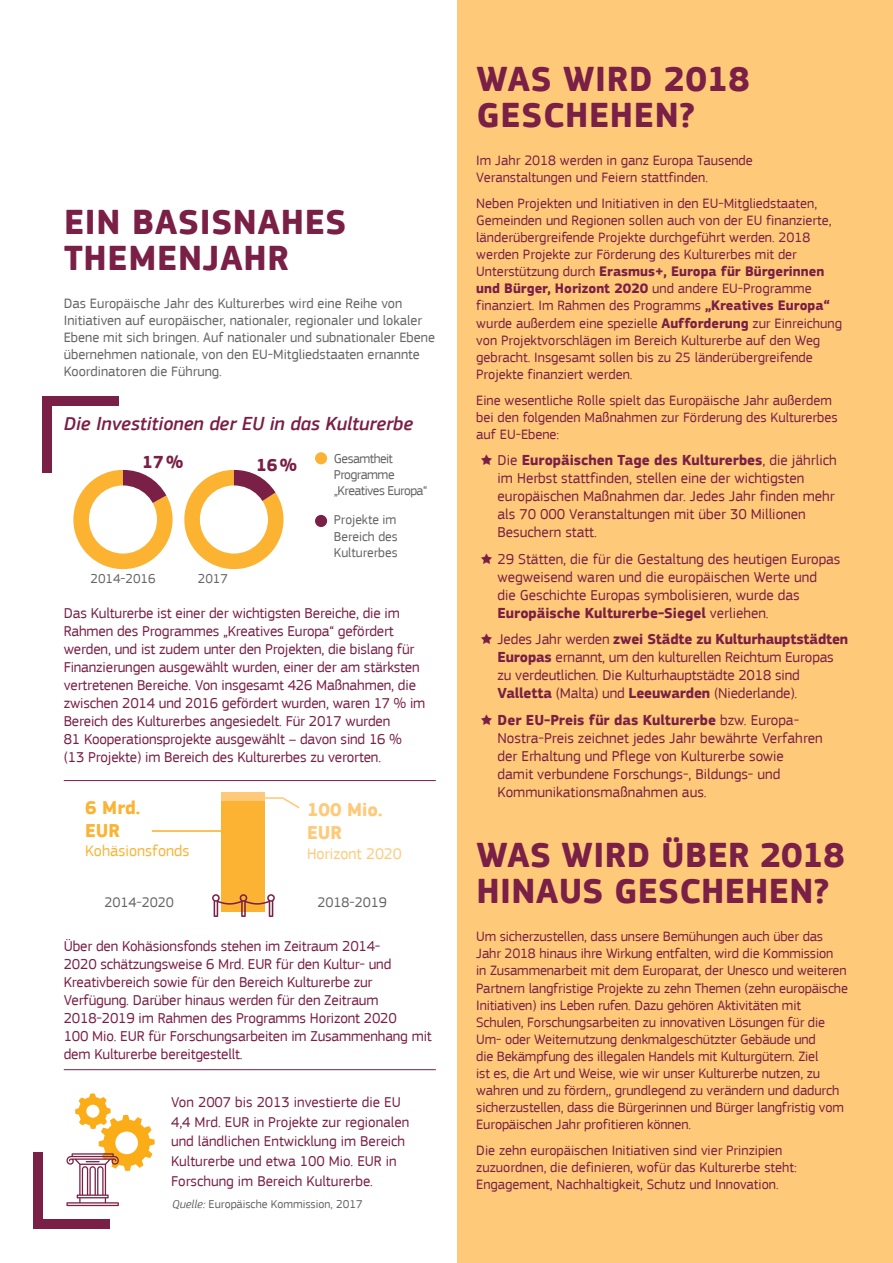
<style>
.page{position:relative;width:893px;height:1263px;background:#fff}
.page>*{position:absolute;margin:0;border:0;box-sizing:border-box;transform-origin:0 0}
.text_titles{font:700 36px/36px "EC Square Sans Pro";letter-spacing:.02em;color:#7a1f45}
.text_sub_titles{font:italic 500 19.5px "EC Square Sans Pro";color:#7a1f45}
.t1{font:700 19.2px/23.1px "EC Square Sans Pro";color:#feca7a}
.t2{font:700 19.2px/23.1px "EC Square Sans Pro";color:#fcb333}
.t3{font:700 18px "EC Square Sans Pro";color:#7a1f45}
.t4{font:16.05px "EC Square Sans Pro";color:#fcb333}
.t5{font:16.05px "EC Square Sans Pro";color:#feca7a}
.body_text_introducti{font:15px/18px "EC Square Sans Pro";letter-spacing:-.01em;color:#7a1f45}
.t6{font:14.85px/19.6px "EC Square Sans Pro";color:#7a1f45}
.t7{font:14.4px "EC Square Sans Pro";color:#636466}
.body_text{font:14.25px/17.1px "EC Square Sans Pro";color:#7a1f45}
.body_text-2{font:14.25px/17.1px "EC Square Sans Pro";color:#636466}
.t8{font:13.5px/16.2px "EC Square Sans Pro";color:#636466;text-align:justify}
.t9{font:13.5px/16.2px "EC Square Sans Pro";letter-spacing:-.04em;color:#636466}
.t10{font:12px "EC Square Sans Pro";color:#636466}
.s1{font-style:italic}
.s2{font-weight:700}
</style>
<div class="page">
<div style="left:457px;top:0;width:436px;height:1263px;background:#feca7a"></div>
<svg style="left:73px;top:470px;width:211px;height:99px"></svg>
<div style="left:89px;top:485px;width:68px;height:68px;background:#fff;border-radius:50%"></div>
<div style="left:200px;top:485px;width:68px;height:68px;background:#fff;border-radius:50%"></div>
<div style="left:315px;top:452px;width:12px;height:12px;background:#fcb333;border-radius:50%"></div>
<div style="left:315px;top:515px;width:12px;height:12px;background:#7a1f45;border-radius:50%"></div>
<hr style="left:152px;top:830px;width:70px;height:2px;background:#fcb333">
<div style="left:221px;top:800px;width:44px;height:111px;background:#fcb333"></div>
<div style="left:221px;top:792px;width:44px;height:9px;background:#feca7a"></div>
<svg style="left:212px;top:894px;width:63px;height:23px"></svg>
<svg style="left:265px;top:797px;width:34px;height:12px"></svg>
<svg style="left:66px;top:1093px;width:89px;height:113px"></svg>
<div style="left:43px;top:396px;width:76px;height:10px;background:#7a1f45"></div>
<div style="left:43px;top:396px;width:9px;height:77px;background:#7a1f45"></div>
<div style="left:33px;top:1152px;width:9px;height:77px;background:#7a1f45"></div>
<div style="left:33px;top:1219px;width:77px;height:10px;background:#7a1f45"></div>
<hr style="left:64px;top:780px;width:372px;height:1px;background:#7a1f45">
<hr style="left:64px;top:1069px;width:372px;height:1px;background:#7a1f45">
<p class="text_titles" style="left:64px;top:205px;width:284px">EIN BASISNAHES<br>THEMENJAHR</p>
<p class="body_text-2" style="left:64px;top:295px;width:373px">Das Europäische Jahr des Kulturerbes wird eine Reihe von Initiativen auf europäischer, nationaler, regionaler und lokaler Ebene mit sich bringen. Auf nationaler und subnationaler Ebene übernehmen nationale, von den EU-Mitgliedstaaten ernannte Koordinatoren die Führung.</p>
<p class="text_sub_titles" style="left:64px;top:412px;width:351px">Die Investitionen der EU in das Kulturerbe</p>
<p class="t3" style="left:142px;top:451px;width:42px">17%</p>
<p class="t3" style="left:256px;top:454px;width:42px">16%</p>
<p class="t9" style="left:334px;top:450px;width:95px">Gesamtheit<br>Programme „Kreatives Europa“</p>
<p class="t8" style="left:334px;top:512px;width:65px">Projekte im Bereich des Kulturerbes</p>
<p class="t8" style="left:91px;top:570px;width:67px">2014-2016</p>
<p class="t8" style="left:198px;top:571px;width:32px">2017</p>
<p class="body_text_introducti" style="left:64px;top:604px;width:363px">Das Kulturerbe ist einer der wichtigsten Bereiche, die im Rahmen des Programmes „Kreatives Europa“ gefördert werden, und ist zudem unter den Projekten, die bislang für Finanzierungen ausgewählt wurden, einer der am stärksten vertretenen Bereiche. Von insgesamt 426 Maßnahmen, die zwischen 2014 und 2016 gefördert wurden, waren 17 % im Bereich des Kulturerbes angesiedelt. Für 2017 wurden<br>81 Kooperationsprojekte ausgewählt – davon sind 16 % (13 Projekte) im Bereich des Kulturerbes zu verorten.</p>
<p class="t2" style="left:85px;top:796px;width:57px">6 Mrd.<br>EUR</p>
<p class="t4" style="left:85px;top:841px;width:106px">Kohäsionsfonds</p>
<p class="t1" style="left:307px;top:799px;width:77px">100 Mio.<br>EUR</p>
<p class="t5" style="left:307px;top:844px;width:96px">Horizont 2020</p>
<p class="t7" style="left:104px;top:894px;width:71px">2014-2020</p>
<p class="t7" style="left:317px;top:894px;width:71px">2018-2019</p>
<p class="body_text_introducti" style="left:64px;top:937px;width:369px">Über den Kohäsionsfonds stehen im Zeitraum 2014-<br>2020 schätzungsweise 6 Mrd. EUR für den Kultur- und Kreativbereich sowie für den Bereich Kulturerbe zur Verfügung. Darüber hinaus werden für den Zeitraum 2018-2019 im Rahmen des Programms Horizont 2020<br>100 Mio. EUR für Forschungsarbeiten im Zusammenhang mit dem Kulturerbe bereitgestellt.</p>
<p class="t6" style="left:171px;top:1092px;width:240px">Von 2007 bis 2013 investierte die EU 4,4 Mrd. EUR in Projekte zur regionalen und ländlichen Entwicklung im Bereich Kulturerbe und etwa 100 Mio. EUR in Forschung im Bereich Kulturerbe.</p>
<p class="t10" style="left:172px;top:1197px;width:192px"><span class="s1">Quelle:</span> Europäische Kommission, 2017</p>
<p class="text_titles" style="left:477px;top:62px;width:275px">WAS WIRD 2018<br>GESCHEHEN?</p>
<p class="body_text" style="left:476px;top:152px;width:278px">Im Jahr 2018 werden in ganz Europa Tausende<br>Veranstaltungen und Feiern stattfinden.</p>
<p class="body_text" style="left:476px;top:195px;width:367px">Neben Projekten und Initiativen in den EU-Mitgliedstaaten, Gemeinden und Regionen sollen auch von der EU finanzierte, länderübergreifende Projekte durchgeführt werden. 2018 werden Projekte zur Förderung des Kulturerbes mit der Unterstützung durch <span class="s2">Erasmus+, Europa für Bürgerinnen und Bürger, Horizont 2020</span> und andere EU-Programme finanziert. Im Rahmen des Programms <span class="s2">„Kreatives Europa“ </span>wurde außerdem eine spezielle <span class="s2">Aufforderung</span> zur Einreichung von Projektvorschlägen im Bereich Kulturerbe auf den Weg gebracht. Insgesamt sollen bis zu 25 länderübergreifende Projekte finanziert werden.</p>
<p class="body_text" style="left:476px;top:391px;width:363px">Eine wesentliche Rolle spielt das Europäische Jahr außerdem bei den folgenden Maßnahmen zur Förderung des Kulturerbes auf EU-Ebene:</p>
<p class="body_text_introducti" style="left:497px;top:451px;width:341px;text-indent:-17px">★ Die <span class="s2">Europäischen Tage des Kulturerbes</span>, die jährlich im Herbst stattfinden, stellen eine der wichtigsten europäischen Maßnahmen dar. Jedes Jahr finden mehr als 70 000 Veranstaltungen mit über 30 Millionen Besuchern statt.</p>
<p class="body_text_introducti" style="left:497px;top:550px;width:344px;text-indent:-17px">★ 29 Stätten, die für die Gestaltung des heutigen Europas wegweisend waren und die europäischen Werte und<br>die Geschichte Europas symbolisieren, wurde das <span class="s2">Europäische Kulturerbe-Siegel</span> verliehen.</p>
<p class="body_text_introducti" style="left:497px;top:630px;width:352px;text-indent:-17px">★ Jedes Jahr werden <span class="s2">zwei Städte zu Kulturhauptstädten Europas</span> ernannt, um den kulturellen Reichtum Europas zu verdeutlichen. Die Kulturhauptstädte 2018 sind <span class="s2">Valletta</span> (Malta) und <span class="s2">Leeuwarden</span> (Niederlande).</p>
<p class="body_text_introducti" style="left:497px;top:711px;width:327px;text-indent:-17px">★ <span class="s2">Der EU-Preis für das Kulturerbe</span> bzw. Europa-Nostra-Preis zeichnet jedes Jahr bewährte Verfahren der Erhaltung und Pflege von Kulturerbe sowie damit verbundene Forschungs-, Bildungs- und Kommunikationsmaßnahmen aus.</p>
<p class="text_titles" style="left:477px;top:838px;width:370px">WAS WIRD ÜBER 2018<br>HINAUS GESCHEHEN?</p>
<p class="body_text" style="left:476px;top:928px;width:373px">Um sicherzustellen, dass unsere Bemühungen auch über das Jahr 2018 hinaus ihre Wirkung entfalten, wird die Kommission<br>in Zusammenarbeit mit dem Europarat, der Unesco und weiteren Partnern langfristige Projekte zu zehn Themen (zehn europäische Initiativen) ins Leben rufen. Dazu gehören Aktivitäten mit Schulen, Forschungsarbeiten zu innovativen Lösungen für die Um- oder Weiternutzung denkmalgeschützter Gebäude und<br>die Bekämpfung des illegalen Handels mit Kulturgütern. Ziel<br>ist es, die Art und Weise, wie wir unser Kulturerbe nutzen, zu wahren und zu fördern,, grundlegend zu verändern und dadurch sicherzustellen, dass die Bürgerinnen und Bürger langfristig vom Europäischen Jahr profitieren können.</p>
<p class="body_text" style="left:476px;top:1142px;width:322px">Die zehn europäischen Initiativen sind vier Prinzipien zuzuordnen, die definieren, wofür das Kulturerbe steht:<br>Engagement, Nachhaltigkeit, Schutz und Innovation.</p>
</div>
